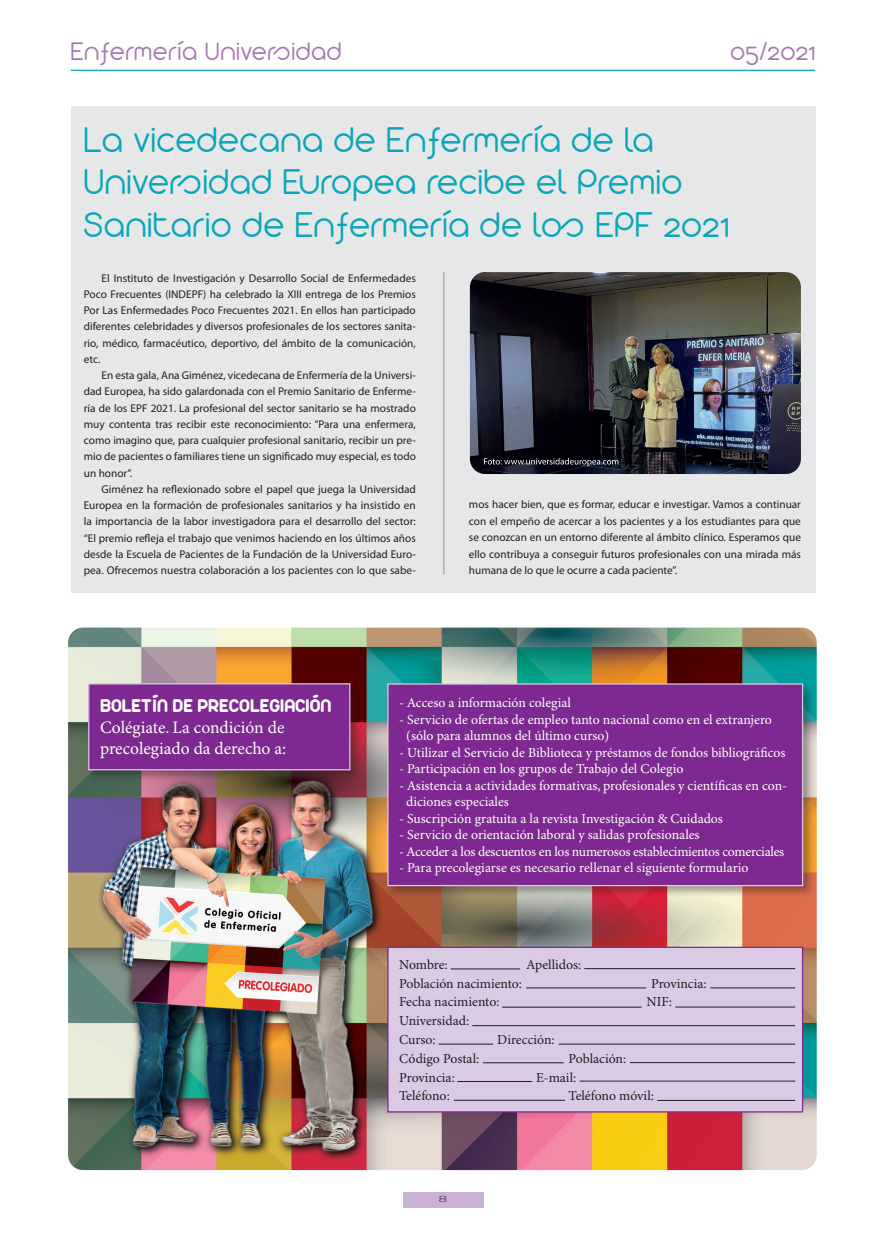
<style>
.page{position:relative;width:886px;height:1241px;background:#fff}
.page>*{position:absolute;margin:0;border:0;box-sizing:border-box;transform-origin:0 0}
.t1{font:300 38.75px "Arista 2.0 Alternate";letter-spacing:.03em;color:#09a6b9}
.t2{font:300 27.5px "Arista 2.0 Alternate";letter-spacing:.04em;color:#a577b3}
.t3{font:20px "Arista 2.0";color:#fff}
.t4{font:17.5px "Minion Pro";color:#fff}
.t5{font:13.75px/16.5px "Minion Pro";color:#fff}
.t6{font:13.75px "Minion Pro";color:#231f20}
.t7{font:13.75px "Minion Pro";letter-spacing:-.02em;color:#fff}
.t8{font:11.25px/16.2px "Myriad Pro";color:#231f20;text-align:justify}
.t9{font:300 8.12px "Futura";color:#231f20;scale:2 1}
</style>
<div class="page">
<div style="left:71px;top:106px;width:744px;height:487px;background:#e6e7e9"></div>
<hr style="left:71px;top:70px;width:744px;height:1px;background:#09a6b9">
<div style="left:403px;top:1192px;width:80px;height:15px;background:#cab2d5"></div>
<hr style="left:443px;top:272px;width:1px;height:302px;background:#939598">
<img style="left:470px;top:272px;width:331px;height:202px">
<img style="left:68px;top:627px;width:749px;height:542px">
<div style="left:385px;top:681px;width:430px;height:217px;background:#231f20;opacity:.4"></div>
<div style="left:388px;top:684px;width:414px;height:201px;background:#7e2991"></div>
<div style="left:387px;top:683px;width:416px;height:203px;border:1px solid #dacae3"></div>
<div style="left:86px;top:681px;width:276px;height:101px;background:#231f20;opacity:.4"></div>
<div style="left:89px;top:683px;width:261px;height:86px;background:#7e2991"></div>
<div style="left:88px;top:683px;width:262px;height:87px;border:1px solid #dacae3"></div>
<div style="left:388px;top:947px;width:414px;height:164px;background:#dacae3"></div>
<div style="left:387px;top:946px;width:416px;height:166px;border:1px solid #7e2991"></div>
<hr style="left:451px;top:968px;width:69px;height:1px;background:#231f20">
<hr style="left:584px;top:968px;width:211px;height:1px;background:#231f20">
<hr style="left:526px;top:987px;width:120px;height:1px;background:#231f20">
<hr style="left:710px;top:987px;width:85px;height:1px;background:#231f20">
<hr style="left:675px;top:1006px;width:120px;height:1px;background:#231f20">
<hr style="left:502px;top:1006px;width:140px;height:1px;background:#231f20">
<hr style="left:472px;top:1025px;width:323px;height:1px;background:#231f20">
<hr style="left:439px;top:1043px;width:54px;height:1px;background:#231f20">
<hr style="left:559px;top:1043px;width:236px;height:1px;background:#231f20">
<hr style="left:630px;top:1062px;width:165px;height:1px;background:#231f20">
<hr style="left:580px;top:1080px;width:215px;height:1px;background:#231f20">
<hr style="left:657px;top:1099px;width:138px;height:1px;background:#231f20">
<hr style="left:483px;top:1062px;width:81px;height:1px;background:#231f20">
<hr style="left:457px;top:1081px;width:75px;height:1px;background:#231f20">
<hr style="left:454px;top:1099px;width:111px;height:1px;background:#231f20">
<svg style="left:484px;top:458px;width:134px;height:8px"></svg>
<p class="t2" style="left:71px;top:35px;width:272px">Enfermería Universidad</p>
<p class="t2" style="left:730px;top:35px;width:86px">05/2021</p>
<p class="t1" style="left:84px;top:117px;width:571px">La vicedecana de Enfermería de la</p>
<p class="t1" style="left:84px;top:159px;width:600px">Universidad Europea recibe el Premio</p>
<p class="t1" style="left:84px;top:202px;width:647px">Sanitario de Enfermería de los EPF 2021</p>
<p class="t8" style="left:84px;top:270px;width:333px;text-indent:18px">El Instituto de Investigación y Desarrollo Social de Enfermedades Poco Frecuentes (INDEPF) ha celebrado la XIII entrega de los Premios Por Las Enfermedades Poco Frecuentes 2021. En ellos han participado diferentes celebridades y diversos profesionales de los sectores sanita&shy;rio, médico, farmacéutico, deportivo, del ámbito de la comunicación, etc.</p>
<p class="t8" style="left:84px;top:367px;width:333px;text-indent:18px">En esta gala, Ana Giménez, vicedecana de Enfermería de la Universi&shy;dad Europea, ha sido galardonada con el Premio Sanitario de Enferme&shy;ría de los EPF 2021. La profesional del sector sanitario se ha mostrado muy contenta tras recibir este reconocimiento: “Para una enfermera, como imagino que, para cualquier profesional sanitario, recibir un pre&shy;mio de pacientes o familiares tiene un significado muy especial, es todo un honor”.</p>
<p class="t8" style="left:84px;top:481px;width:333px;text-indent:18px">Giménez ha reflexionado sobre el papel que juega la Universidad Europea en la formación de profesionales sanitarios y ha insistido en la importancia de la labor investigadora para el desarrollo del sector: “El premio refleja el trabajo que venimos haciendo en los últimos años desde la Escuela de Pacientes de la Fundación de la Universidad Euro&shy;pea. Ofrecemos nuestra colaboración a los pacientes con lo que sabe-</p>
<p class="t8" style="left:469px;top:496px;width:333px">mos hacer bien, que es formar, educar e investigar. Vamos a continuar con el empeño de acercar a los pacientes y a los estudiantes para que se conozcan en un entorno diferente al ámbito clínico. Esperamos que ello contribuya a conseguir futuros profesionales con una mirada más humana de lo que le ocurre a cada paciente”.</p>
<p class="t3" style="left:100px;top:693px;width:233px">BOLETÍN DE PRECOLEGIACIÓN</p>
<p class="t4" style="left:100px;top:717px;width:186px">Colégiate. La condición de</p>
<p class="t4" style="left:100px;top:738px;width:188px">precolegiado da derecho a:</p>
<p class="t5" style="left:399px;top:695px;width:173px">- Acceso a información colegial</p>
<p class="t5" style="left:406px;top:711px;width:367px;text-indent:-7px">- Servicio de ofertas de empleo tanto nacional como en el extranjero (sólo para alumnos del último curso)</p>
<p class="t5" style="left:399px;top:744px;width:388px">- Utilizar el Servicio de Biblioteca y préstamos de fondos bibliográficos</p>
<p class="t5" style="left:399px;top:761px;width:286px">- Participación en los grupos de Trabajo del Colegio</p>
<p class="t5" style="left:406px;top:777px;width:382px;text-indent:-7px">- Asistencia a actividades formativas, profesionales y científicas en con&shy;diciones especiales</p>
<p class="t5" style="left:399px;top:810px;width:325px">- Suscripción gratuita a la revista Investigación &amp; Cuidados</p>
<p class="t5" style="left:399px;top:827px;width:302px">- Servicio de orientación laboral y salidas profesionales</p>
<p class="t7" style="left:399px;top:843px;width:387px">- Acceder a los descuentos en los numerosos establecimientos comerciales</p>
<p class="t5" style="left:399px;top:860px;width:351px">- Para precolegiarse es necesario rellenar el siguiente formulario</p>
<p class="t6" style="left:399px;top:956px;width:50px">Nombre:</p>
<p class="t6" style="left:526px;top:956px;width:57px">Apellidos:</p>
<p class="t6" style="left:399px;top:974px;width:124px">Población nacimiento:</p>
<p class="t6" style="left:651px;top:974px;width:57px">Provincia:</p>
<p class="t6" style="left:399px;top:993px;width:102px">Fecha nacimiento:</p>
<p class="t6" style="left:647px;top:993px;width:27px">NIF:</p>
<p class="t6" style="left:399px;top:1012px;width:72px">Universidad:</p>
<p class="t6" style="left:399px;top:1031px;width:38px">Curso:</p>
<p class="t6" style="left:497px;top:1031px;width:59px">Dirección:</p>
<p class="t6" style="left:399px;top:1049px;width:82px">Código Postal:</p>
<p class="t6" style="left:568px;top:1049px;width:59px">Población:</p>
<p class="t6" style="left:399px;top:1068px;width:57px">Provincia:</p>
<p class="t6" style="left:536px;top:1068px;width:42px">E-mail:</p>
<p class="t6" style="left:399px;top:1087px;width:52px">Teléfono:</p>
<p class="t6" style="left:568px;top:1087px;width:87px">Teléfono móvil:</p>
<p class="t9" style="left:440px;top:1080px;width:7px">8</p>
<p class="t9" style="left:438px;top:1193px;width:7px">8</p>
</div>
